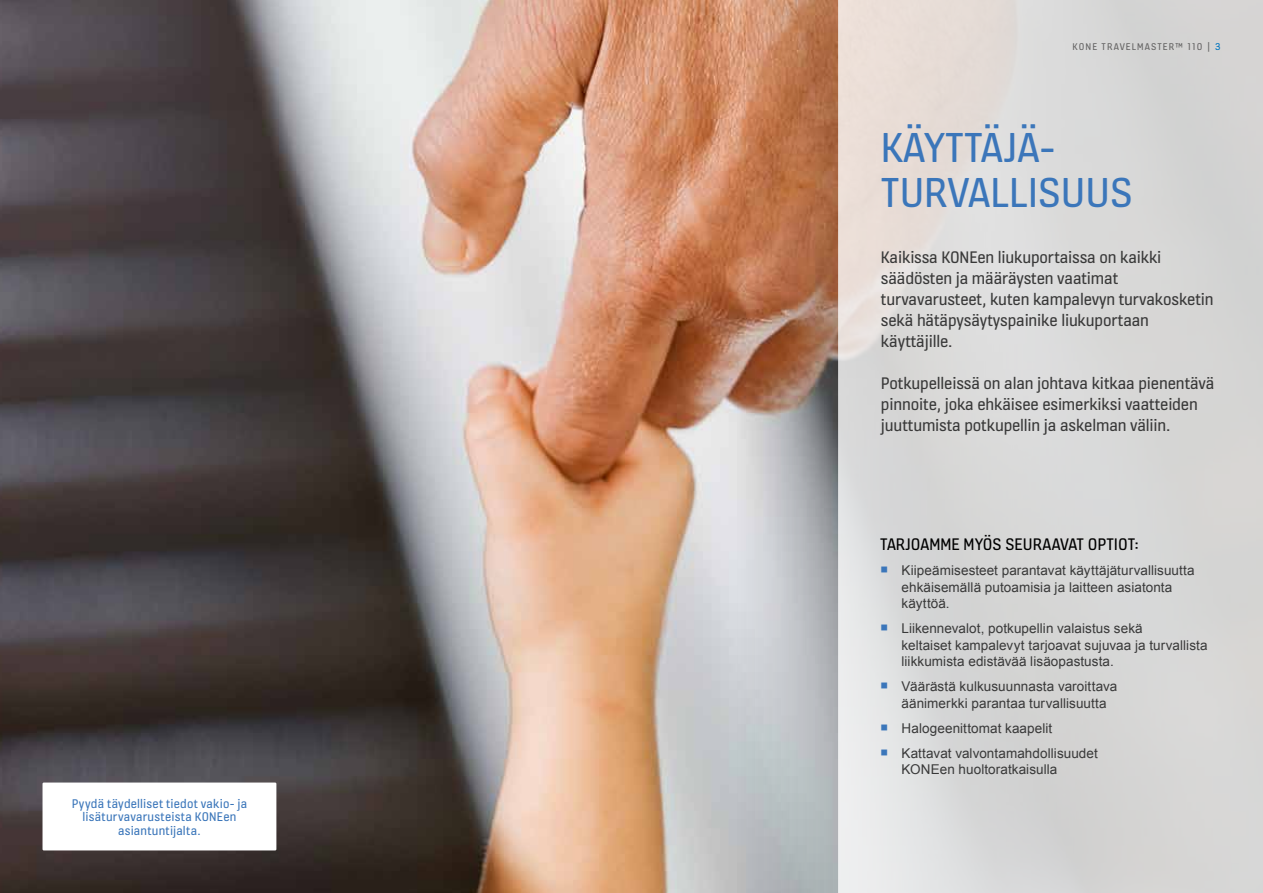
<style>
.page{position:relative;width:1263px;height:893px;background:#fff}
.page>*{position:absolute;margin:0;border:0;box-sizing:border-box;transform-origin:0 0}
.t1{font:45px/45px "KONE Information v 13";color:#3b76ba}
.t2{font:18px/21px "KONE Information v 13";letter-spacing:-.01em;color:#393939}
.t3{font:18px "KONE Information v 13";color:#000}
.t4{font:13.5px/16.5px "Arial";letter-spacing:.005em;color:#393939}
.t5{font:13.5px/13.5px "KONE Information v 13";letter-spacing:.015em;color:#3b76ba;text-align:center}
.t6{font:10.5px "KONE Information v 13";letter-spacing:.1em;color:#646363}
.s1{color:#0075bf}
.s2{color:#3b76ba}
</style>
<div class="page">
<img style="left:0;top:0;width:737px;height:893px">
<svg style="left:737px;top:0;width:101px;height:893px;background:#b69b8e"></svg>
<svg style="left:838px;top:0;width:425px;height:893px;background:#dad8d7"></svg>
<div style="left:43px;top:782px;width:233px;height:68px;background:#fff"></div>
<p class="t5" style="left:72px;top:796px;width:177px">Pyydä täydelliset tiedot vakio- ja lisäturvavarusteista KONEen asiantuntijalta.</p>
<p class="t6" style="left:1072px;top:39px;width:149px">KONE TRAVELMASTER™ 110 | <span class="s1">3</span></p>
<h1 class="t1" style="left:881px;top:123px;width:253px">KÄYTTÄJÄ-<br>TURVALLISUUS</h1>
<h2 class="t2" style="left:881px;top:246px;width:334px">Kaikissa KONEen liukuportaissa on kaikki säädösten ja määräysten vaatimat turvavarusteet, kuten kampalevyn turvakosketin sekä hätäpysäytyspainike liukuportaan käyttäjille.</h2>
<h2 class="t2" style="left:881px;top:372px;width:335px">Potkupelleissä on alan johtava kitkaa pienentävä pinnoite, joka ehkäisee esimerkiksi vaatteiden juuttumista potkupellin ja askelman väliin.</h2>
<h2 class="t3" style="left:880px;top:532px;width:260px">TARJOAMME MYÖS SEURAAVAT OPTIOT:</h2>
<p class="t4" style="left:901px;top:562px;width:295px;text-indent:-21px"><span class="s2">○</span> Kiipeämisesteet parantavat käyttäjäturvallisuutta ehkäisemällä putoamisia ja laitteen asiatonta käyttöä.</p>
<p class="t4" style="left:901px;top:620px;width:308px;text-indent:-21px"><span class="s2">○</span> Liikennevalot, potkupellin valaistus sekä<br>keltaiset kampalevyt tarjoavat sujuvaa ja turvallista liikkumista edistävää lisäopastusta.</p>
<p class="t4" style="left:901px;top:678px;width:217px;text-indent:-21px"><span class="s2">○</span> Väärästä kulkusuunnasta varoittava äänimerkki parantaa turvallisuutta</p>
<p class="t4" style="left:880px;top:720px;width:173px"><span class="s2">○</span> Halogeenittomat kaapelit</p>
<p class="t4" style="left:901px;top:745px;width:198px;text-indent:-21px"><span class="s2">○</span> Kattavat valvontamahdollisuudet<br>KONEen huoltoratkaisulla</p>
</div>
